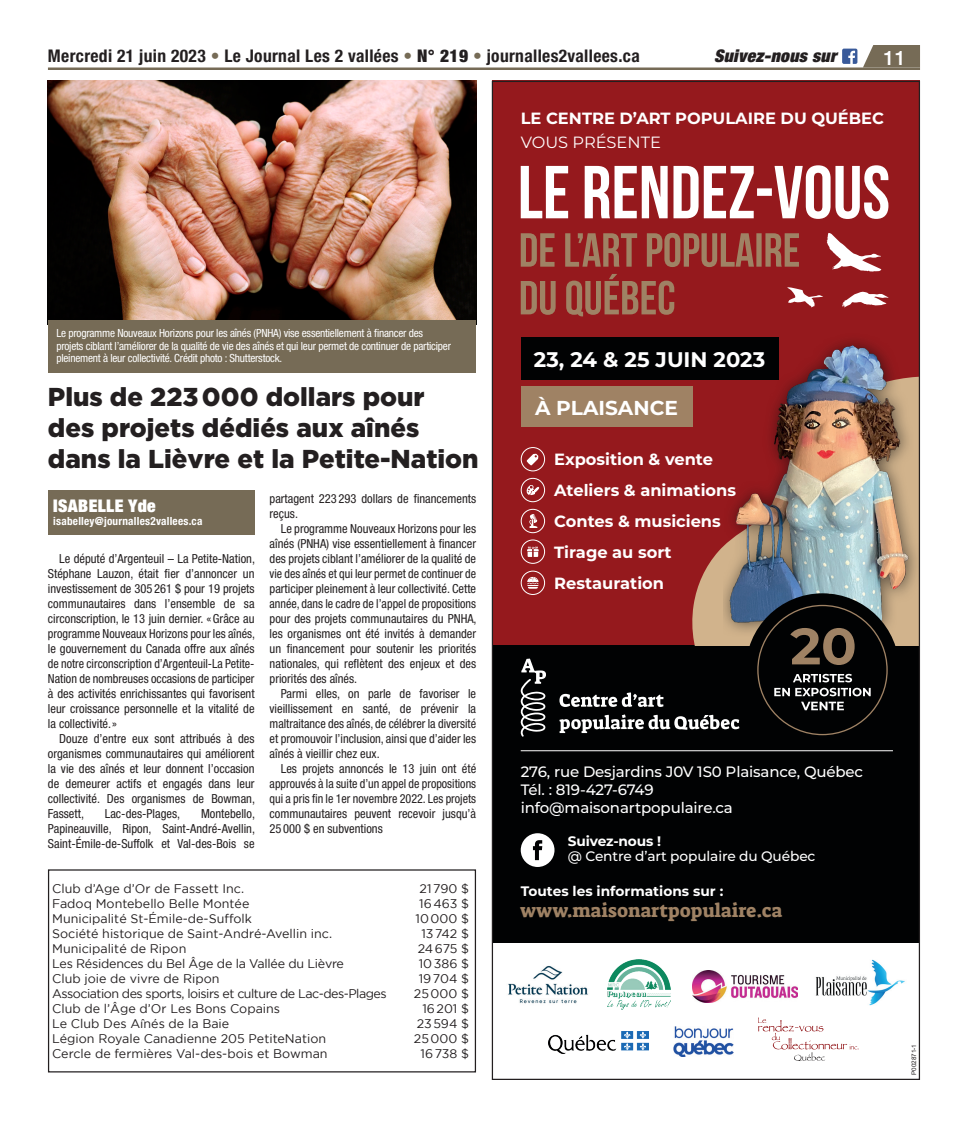
<style>
.page{position:relative;width:968px;height:1125px;background:#fff}
.page>*{position:absolute;margin:0;border:0;box-sizing:border-box;transform-origin:0 0}
.t1{font:900 25.88px/31px "Gotham";color:#231f20}
.t2{font:700 21.12px "Montserrat";color:#fff}
.t3{font:700 20.12px "Montserrat";color:#fff}
.t4{font:500 20px "Helvetica Neue LT Pro";color:#fff}
.t5{font:19px "Suez One";letter-spacing:.005em;color:#9f8264}
.t6{font:700 condensed 17.5px "Helvetica Neue LT Pro";letter-spacing:.02em;color:#231f20}
.t7{font:italic 900 condensed 17.5px "Helvetica Neue LT Pro";letter-spacing:.02em;color:#231f20}
.t8{font:900 condensed 17.5px "Helvetica Neue LT Pro";letter-spacing:.02em;color:#fff}
.t9{font:700 16.25px/30.8px "Montserrat";color:#fff}
.t10{font:16.25px "Montserrat";color:#fff}
.t11{font:500 15px/18px "Montserrat";letter-spacing:-.01em;color:#fff}
.t12{font:700 13.75px "Montserrat";color:#fff}
.t13{font:500 13.75px "Montserrat";letter-spacing:-.01em;color:#fff}
.t14{font:condensed 12.5px/15px "Helvetica Neue LT Pro";color:#231f20;text-align:justify}
.t15{font:12.5px "Gotham";color:#231f20}
.t16{font:12.5px "Gotham";letter-spacing:-.04em;color:#231f20}
.t17{font:12.5px "Gotham";letter-spacing:-.02em;color:#231f20}
.t18{font:condensed 11.25px/12.5px "Helvetica Neue LT Pro";letter-spacing:-.02em;color:#fff}
.t19{font:700 condensed 11.25px "Helvetica Neue LT Pro";letter-spacing:.02em;color:#fff}
.t20{font:6.25px "Arial";color:#231f20}
.s1{color:#766b56}
.s2{font-weight:900}
</style>
<div class="page">
<hr style="left:48px;top:68px;width:872px;height:2px;background:#766b56">
<svg style="left:842px;top:45px;width:78px;height:23px"></svg>
<div style="left:48px;top:490px;width:206px;height:45px;background:#766b56"></div>
<img style="left:48px;top:81px;width:428px;height:243px">
<div style="left:48px;top:320px;width:427px;height:53px;background:#766b56"></div>
<div style="left:48px;top:869px;width:428px;height:203px;border:1px solid #231f20"></div>
<div style="left:492px;top:645px;width:427px;height:297px;background:#010203"></div>
<div style="left:492px;top:81px;width:427px;height:564px;background:#95191d"></div>
<svg style="left:690px;top:386px;width:33px;height:259px"></svg>
<svg style="left:520px;top:274px;width:154px;height:42px"></svg>
<svg style="left:520px;top:233px;width:279px;height:34px"></svg>
<div style="left:520px;top:338px;width:258px;height:42px;background:#010203"></div>
<div style="left:520px;top:386px;width:172px;height:40px;background:#9f8264"></div>
<svg style="left:520px;top:165px;width:368px;height:54px"></svg>
<svg style="left:826px;top:233px;width:55px;height:39px"></svg>
<div style="left:520px;top:509px;width:25px;height:24px;border:1px solid #fff;border-radius:50%"></div>
<svg style="left:529px;top:514px;width:8px;height:14px"></svg>
<div style="left:520px;top:540px;width:25px;height:24px;border:1px solid #fff;border-radius:50%"></div>
<svg style="left:527px;top:546px;width:11px;height:11px"></svg>
<div style="left:520px;top:447px;width:25px;height:24px;border:1px solid #fff;border-radius:50%"></div>
<svg style="left:526px;top:454px;width:12px;height:11px"></svg>
<div style="left:520px;top:571px;width:25px;height:24px;border:1px solid #fff;border-radius:50%"></div>
<svg style="left:527px;top:577px;width:11px;height:12px"></svg>
<div style="left:520px;top:478px;width:25px;height:24px;border:1px solid #fff;border-radius:50%"></div>
<svg style="left:526px;top:485px;width:13px;height:10px"></svg>
<img style="left:723px;top:288px;width:195px;height:357px">
<div style="left:520px;top:833px;width:34px;height:34px;background:#fff;border-radius:50%"></div>
<svg style="left:533px;top:840px;width:9px;height:20px"></svg>
<svg style="left:559px;top:714px;width:180px;height:19px"></svg>
<svg style="left:559px;top:692px;width:104px;height:15px"></svg>
<svg style="left:520px;top:659px;width:26px;height:78px"></svg>
<hr style="left:520px;top:750px;width:372px;height:1px;background:#fff">
<img style="left:608px;top:959px;width:63px;height:51px">
<img style="left:508px;top:965px;width:80px;height:39px">
<img style="left:692px;top:970px;width:105px;height:33px">
<img style="left:815px;top:959px;width:90px;height:47px">
<img style="left:548px;top:1032px;width:100px;height:21px">
<img style="left:673px;top:1026px;width:60px;height:30px">
<svg style="left:758px;top:1018px;width:100px;height:43px"></svg>
<div style="left:745px;top:593px;width:154px;height:154px;background:#010203;border-radius:50%"></div>
<svg style="left:790px;top:628px;width:64px;height:37px"></svg>
<svg style="left:774px;top:688px;width:96px;height:8px"></svg>
<svg style="left:793px;top:674px;width:59px;height:8px"></svg>
<svg style="left:801px;top:702px;width:42px;height:8px"></svg>
<h3 class="t6" style="left:48px;top:46px;width:593px">Mercredi 21 juin 2023 <span class="s1">•</span> Le Journal Les 2 vallées <span class="s1">•</span> <span class="s2">N° 219</span> <span class="s1">•</span> journalles2vallees.ca</h3>
<h3 class="t7" style="left:714px;top:45px;width:124px">Suivez-nous sur</h3>
<h3 class="t4" style="left:883px;top:46px;width:24px">11</h3>
<h3 class="t9" style="left:520px;top:102px;width:365px">LE CENTRE D’ART POPULAIRE DU QUÉBEC</h3>
<h3 class="t10" style="left:520px;top:131px;width:142px">VOUS PRÉSENTE</h3>
<p class="t18" style="left:56px;top:327px;width:396px">Le programme Nouveaux Horizons pour les aînés (PNHA) vise essentiellement à financer des projets ciblant l’améliorer de la qualité de vie des aînés et qui leur permet de continuer de participer pleinement à leur collectivité. Crédit photo : Shutterstock.</p>
<h1 class="t1" style="left:48px;top:381px;width:432px">Plus de 223000 dollars pour<br>des projets dédiés aux aînés dans la Lièvre et la Petite-Nation</h1>
<h3 class="t8" style="left:53px;top:494px;width:104px">ISABELLE Yde</h3>
<p class="t19" style="left:53px;top:515px;width:151px">isabelley@journalles2vallees.ca</p>
<p class="t14" style="left:48px;top:551px;width:209px;text-indent:11px">Le député d’Argenteuil – La Petite-Nation, Stéphane Lauzon, était fier d’annoncer un investissement de 305 261 $ pour 19 projets communautaires dans l’ensemble de sa circonscription, le 13 juin dernier. «Grâce au programme Nouveaux Horizons pour les aînés, le gouvernement du Canada offre aux aînés de notre circonscription d’Argenteuil-La Petite-Nation de nombreuses occasions de participer à des activités enrichissantes qui favorisent leur croissance personnelle et la vitalité de la collectivité.»</p>
<p class="t14" style="left:48px;top:731px;width:208px;text-indent:11px">Douze d’entre eux sont attribués à des organismes communautaires qui améliorent la vie des aînés et leur donnent l’occasion de demeurer actifs et engagés dans leur collectivité. Des organismes de Bowman, Fassett,</p>
<p class="t14" style="left:48px;top:806px;width:208px;text-indent:153px">Montebello, Papineauville, Ripon, Saint-André-Avellin, Saint-Émile-de-Suffolk et Val-des-Bois se</p>
<p class="t14" style="left:105px;top:806px;width:77px">Lac-des-Plages,</p>
<p class="t14" style="left:269px;top:491px;width:208px">partagent 223 293 dollars de financements reçus.</p>
<p class="t14" style="left:269px;top:521px;width:208px;text-indent:11px">Le programme Nouveaux Horizons pour les aînés (PNHA) vise essentiellement à financer des projets ciblant l’améliorer de la qualité de vie des aînés et qui leur permet de continuer de participer pleinement à leur collectivité. Cette année, dans le cadre de l’appel de propositions pour des projets communautaires du PNHA, les organismes ont été invités à demander un financement pour soutenir les priorités nationales, qui reflètent des enjeux et des priorités des aînés.</p>
<p class="t14" style="left:269px;top:686px;width:208px;text-indent:11px">Parmi elles, on parle de favoriser le vieillissement en santé, de prévenir la maltraitance des aînés, de célébrer la diversité et promouvoir l’inclusion, ainsi que d’aider les aînés à vieillir chez eux.</p>
<p class="t14" style="left:269px;top:761px;width:208px;text-indent:11px">Les projets annoncés le 13 juin ont été approuvés à la suite d’un appel de propositions qui a pris fin le 1er novembre 2022. Les projets communautaires peuvent recevoir jusqu’à 25 000 $ en subventions</p>
<p class="t15" style="left:52px;top:881px;width:193px">Club d’Age d’Or de Fassett Inc.</p>
<p class="t15" style="left:419px;top:881px;width:51px">21790 $</p>
<p class="t15" style="left:52px;top:896px;width:199px">Fadoq Montebello Belle Montée</p>
<p class="t15" style="left:419px;top:896px;width:51px">16463 $</p>
<p class="t15" style="left:52px;top:911px;width:201px">Municipalité St-Émile-de-Suffolk</p>
<p class="t15" style="left:415px;top:911px;width:55px">10000 $</p>
<p class="t15" style="left:52px;top:926px;width:281px">Société historique de Saint-André-Avellin inc.</p>
<p class="t15" style="left:421px;top:926px;width:49px">13742 $</p>
<p class="t15" style="left:52px;top:941px;width:136px">Municipalité de Ripon</p>
<p class="t15" style="left:418px;top:941px;width:53px">24675 $</p>
<p class="t17" style="left:52px;top:956px;width:293px">Les Résidences du Bel Âge de la Vallée du Lièvre</p>
<p class="t15" style="left:419px;top:956px;width:52px">10386 $</p>
<p class="t15" style="left:52px;top:971px;width:169px">Club joie de vivre de Ripon</p>
<p class="t15" style="left:419px;top:971px;width:52px">19704 $</p>
<p class="t16" style="left:52px;top:986px;width:336px">Association des sports, loisirs et culture de Lac-des-Plages</p>
<p class="t15" style="left:414px;top:986px;width:57px">25000 $</p>
<p class="t15" style="left:52px;top:1001px;width:229px">Club de l’Âge d’Or Les Bons Copains</p>
<p class="t15" style="left:422px;top:1001px;width:48px">16201 $</p>
<p class="t15" style="left:52px;top:1016px;width:179px">Le Club Des Aînés de la Baie</p>
<p class="t15" style="left:416px;top:1016px;width:54px">23594 $</p>
<p class="t15" style="left:52px;top:1031px;width:275px">Légion Royale Canadienne 205 PetiteNation</p>
<p class="t15" style="left:414px;top:1031px;width:57px">25000 $</p>
<p class="t15" style="left:52px;top:1046px;width:277px">Cercle de fermières Val-des-bois et Bowman</p>
<p class="t15" style="left:420px;top:1046px;width:50px">16738 $</p>
<h2 class="t2" style="left:534px;top:344px;width:233px">23, 24 &amp; 25 JUIN 2023</h2>
<h3 class="t3" style="left:535px;top:393px;width:144px">À PLAISANCE</h3>
<h3 class="t9" style="left:554px;top:443px;width:183px">Exposition &amp; vente<br>Ateliers &amp; animations<br>Contes &amp; musiciens<br>Tirage au sort<br>Restauration</h3>
<p class="t11" style="left:520px;top:762px;width:344px">276, rue Desjardins J0V 1S0 Plaisance, Québec<br>Tél. : 819-427-6749 info@maisonartpopulaire.ca</p>
<p class="t12" style="left:568px;top:831px;width:95px">Suivez-nous !</p>
<p class="t13" style="left:568px;top:846px;width:249px">@ Centre d’art populaire du Québec</p>
<p class="t12" style="left:520px;top:881px;width:204px">Toutes les informations sur :</p>
<h3 class="t5" style="left:520px;top:898px;width:263px">www.maisonartpopulaire.ca</h3>
<p class="t20" style="left:909px;top:1075px;width:32px;rotate:-90deg">P002871-1</p>
</div>
